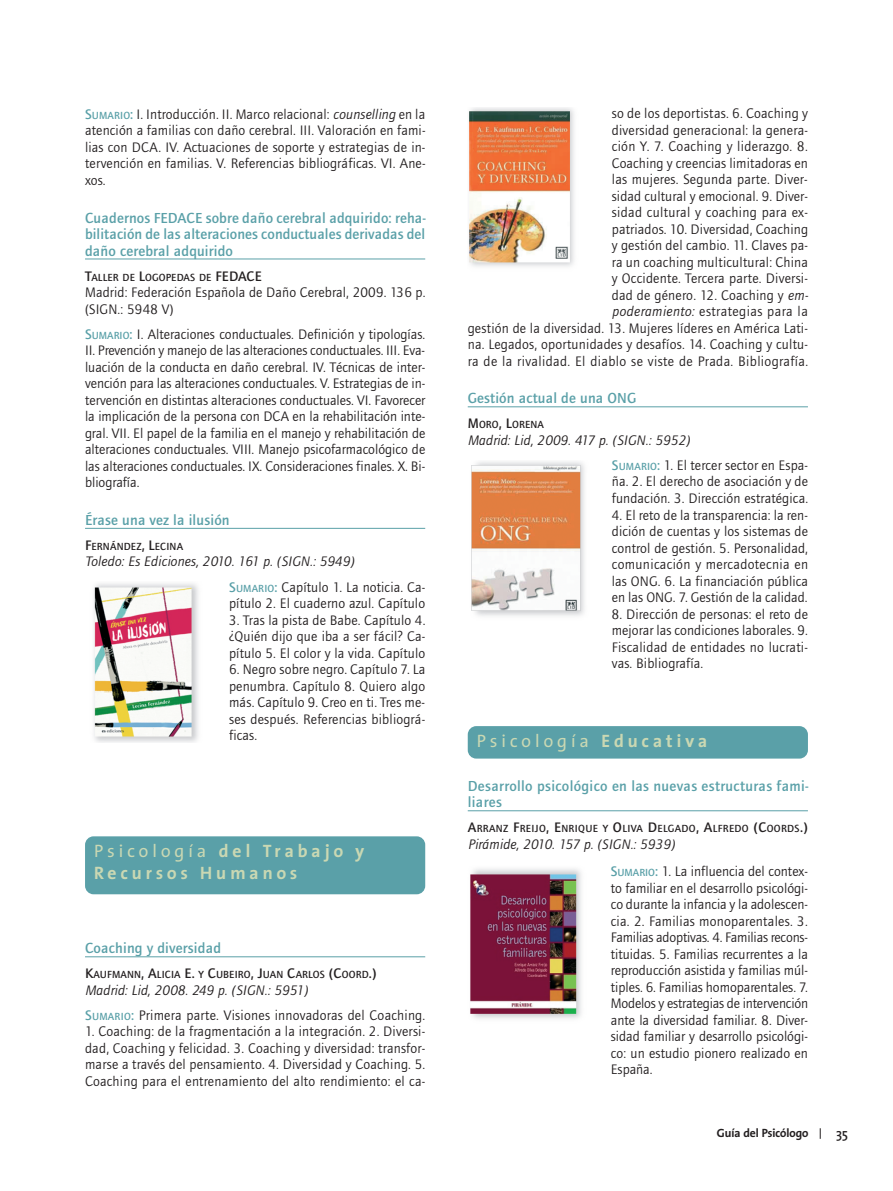
<style>
.page{position:relative;width:893px;height:1191px;background:#fff}
.page>*{position:absolute;margin:0;border:0;box-sizing:border-box;transform-origin:0 0}
.t1{font:700 18px/21.6px "Thesis Sans";letter-spacing:.225em;color:#cad8b3}
.t2{font:18px "Thesis Sans";letter-spacing:.225em;color:#cad8b3}
.t3{font:500 15px/16.5px "Foundry Journal";letter-spacing:.01em;color:#5aa0a8;text-align:justify}
.t4{font:14.25px/16.5px "Foundry Journal";letter-spacing:.015em;color:#231f20;text-align:justify}
.t5{font:italic 14.25px/25px "Foundry Journal";letter-spacing:.01em;color:#231f20}
.t6{font:600 13.5px "Thesis Sans";color:#231f20}
.t7{font:700 12px "Thesis Sans";color:#231f20}
.t8{font:500 10.65px "Foundry Journal";letter-spacing:.015em;color:#231f20}
.s1{font-weight:500;color:#5aa0a8}
.s2{font-weight:500;font-size:10.65px;color:#5aa0a8}
.s3{font-style:italic}
.s4{font-size:14.25px}
.s5{font-weight:500;font-style:normal;color:#5aa0a8}
.s6{font-weight:500;font-style:normal;font-size:10.65px;color:#5aa0a8}
.s7{font-style:normal}
.s8{font-weight:400}
.s9{font-weight:700}
</style>
<div class="page">
<hr style="left:85px;top:259px;width:340px;height:1px;background:#5aa0a8">
<hr style="left:85px;top:528px;width:340px;height:1px;background:#5aa0a8">
<hr style="left:85px;top:956px;width:340px;height:1px;background:#5aa0a8">
<hr style="left:468px;top:406px;width:340px;height:1px;background:#5aa0a8">
<hr style="left:468px;top:810px;width:340px;height:1px;background:#5aa0a8">
<img style="left:94px;top:583px;width:104px;height:160px">
<div style="left:85px;top:836px;width:340px;height:58px;background:#5aa0a8;border-radius:9px"></div>
<img style="left:469px;top:107px;width:105px;height:160px">
<img style="left:471px;top:461px;width:114px;height:155px">
<img style="left:470px;top:868px;width:111px;height:151px">
<div style="left:468px;top:726px;width:340px;height:32px;background:#5aa0a8;border-radius:9px"></div>
<p class="t4" style="left:85px;top:106px;width:342px"><span class="s1">S</span><span class="s2">UMARIO</span><span class="s1">:</span> I. Introducción. II. Marco relacional: <span class="s3">counselling</span> en la atención a familias con daño cerebral. III. Valoración en fami&shy;lias con DCA. IV. Actuaciones de soporte y estrategias de in&shy;tervención en familias. V. Referencias bibliográficas. VI. Ane&shy;xos.</p>
<p class="t3" style="left:85px;top:210px;width:342px">Cuadernos FEDACE sobre daño cerebral adquirido: reha&shy;bilitación de las alteraciones conductuales derivadas del daño cerebral adquirido</p>
<p class="t8" style="left:85px;top:273px;width:178px"><span class="s4">T</span>ALLER DE <span class="s4">L</span>OGOPEDAS DE <span class="s4">FEDACE</span></p>
<p class="t4" style="left:85px;top:284px;width:342px">Madrid: Federación Española de Daño Cerebral, 2009. 136 p. (SIGN.: 5948 V)</p>
<p class="t4" style="left:85px;top:325px;width:342px"><span class="s1">S</span><span class="s2">UMARIO</span><span class="s1">:</span> I. Alteraciones conductuales. Definición y tipologías.<br>II. Prevención y manejo de las alteraciones conductuales. III. Eva&shy;luación de la conducta en daño cerebral. IV. Técnicas de inter&shy;vención para las alteraciones conductuales. V. Estrategias de in&shy;tervención en distintas alteraciones conductuales. VI. Favorecer la implicación de la persona con DCA en la rehabilitación inte&shy;gral. VII. El papel de la familia en el manejo y rehabilitación de alteraciones conductuales. VIII. Manejo psicofarmacológico de las alteraciones conductuales. IX. Consideraciones finales. X. Bi&shy;bliografía.</p>
<p class="t3" style="left:85px;top:513px;width:146px">Érase una vez la ilusión</p>
<p class="t8" style="left:85px;top:542px;width:100px"><span class="s4">F</span>ERNÁNDEZ<span class="s4">, L</span>ECINA</p>
<p class="t5" style="left:229px;top:549px;width:198px;text-indent:-144px">Toledo: Es Ediciones, 2010. 161 p. (SIGN.: 5949)<br><span class="s5">S</span><span class="s6">UMARIO</span><span class="s5">:</span> <span class="s7">Capítulo 1. La noticia. Ca-</span></p>
<p class="t4" style="left:229px;top:595px;width:198px">pítulo 2. El cuaderno azul. Capítulo</p>
<p class="t4" style="left:229px;top:611px;width:198px">3. Tras la pista de Babe. Capítulo 4. ¿Quién dijo que iba a ser fácil? Ca&shy;pítulo 5. El color y la vida. Capítulo</p>
<p class="t4" style="left:229px;top:661px;width:198px">6. Negro sobre negro. Capítulo 7. La penumbra. Capítulo 8. Quiero algo más. Capítulo 9. Creo en ti. Tres me&shy;ses después. Referencias bibliográ&shy;ficas.</p>
<p class="t1" style="left:94px;top:842px;width:272px"><span class="s8">Psicología</span> del Trabajo y<br>Recursos Humanos</p>
<p class="t3" style="left:85px;top:941px;width:138px">Coaching y diversidad</p>
<p class="t8" style="left:85px;top:970px;width:293px"><span class="s4">K</span>AUFMANN<span class="s4">, A</span>LICIA <span class="s4">E.</span> Y <span class="s4">C</span>UBEIRO<span class="s4">, J</span>UAN <span class="s4">C</span>ARLOS <span class="s4">(C</span>OORD<span class="s4">.)</span></p>
<p class="t4" style="left:85px;top:977px;width:342px;line-height:25px"><span class="s3">Madrid: Lid, 2008. 249 p. (SIGN.: 5951)<br></span><span class="s1">S</span><span class="s2">UMARIO</span><span class="s1">:</span> Primera parte. Visiones innovadoras del Coaching.</p>
<p class="t4" style="left:85px;top:1023px;width:342px">1. Coaching: de la fragmentación a la integración. 2. Diversi&shy;dad, Coaching y felicidad. 3. Coaching y diversidad: transfor&shy;marse a través del pensamiento. 4. Diversidad y Coaching. 5.<br>Coaching para el entrenamiento del alto rendimiento: el ca-</p>
<p class="t4" style="left:468px;top:105px;width:342px;text-align:right">so de los deportistas. 6. Coaching y<br>diversidad generacional: la genera-<br>ción Y. 7. Coaching y liderazgo. 8.<br>Coaching y creencias limitadoras en<br>las mujeres. Segunda parte. Diver-<br>sidad cultural y emocional. 9. Diver-<br>sidad cultural y coaching para ex-<br>patriados. 10. Diversidad, Coaching<br>y gestión del cambio. 11. Claves pa-<br>ra un coaching multicultural: China<br>y Occidente. Tercera parte. Diversi-<br>dad de género. 12. Coaching y <span class="s3">em-<br>poderamiento:</span> estrategias para la<br>gestión de la diversidad. 13. Mujeres líderes en América Lati&shy;na. Legados, oportunidades y desafíos. 14. Coaching y cultu&shy;ra de la rivalidad. El diablo se viste de Prada. Bibliografía.</p>
<p class="t3" style="left:468px;top:391px;width:170px">Gestión actual de una ONG</p>
<p class="t8" style="left:468px;top:421px;width:78px"><span class="s4">M</span>ORO<span class="s4">, L</span>ORENA</p>
<p class="t5" style="left:612px;top:427px;width:198px;text-indent:-144px">Madrid: Lid, 2009. 417 p. (SIGN.: 5952)<br><span class="s5">S</span><span class="s6">UMARIO</span><span class="s5">:</span> <span class="s7">1. El tercer sector en Espa-</span></p>
<p class="t4" style="left:612px;top:473px;width:198px">ña. 2. El derecho de asociación y de fundación. 3. Dirección estratégica.</p>
<p class="t4" style="left:612px;top:506px;width:198px">4. El reto de la transparencia: la ren&shy;dición de cuentas y los sistemas de control de gestión. 5. Personalidad, comunicación y mercadotecnia en las ONG. 6. La financiación pública en las ONG. 7. Gestión de la calidad.</p>
<p class="t4" style="left:612px;top:605px;width:198px">8. Dirección de personas: el reto de mejorar las condiciones laborales. 9.<br>Fiscalidad de entidades no lucrati&shy;vas. Bibliografía.</p>
<p class="t2" style="left:477px;top:734px;width:232px">Psicología <span class="s9">Educativa</span></p>
<p class="t3" style="left:468px;top:779px;width:342px">Desarrollo psicológico en las nuevas estructuras fami&shy;liares</p>
<p class="t8" style="left:468px;top:825px;width:342px"><span class="s4">A</span>RRANZ <span class="s4">F</span>REIJO<span class="s4">, E</span>NRIQUE Y <span class="s4">O</span>LIVA <span class="s4">D</span>ELGADO<span class="s4">, A</span>LFREDO <span class="s4">(C</span>OORDS<span class="s4">.)</span></p>
<p class="t5" style="left:611px;top:830px;width:199px;line-height:27.2px;text-indent:-143px">Pirámide, 2010. 157 p. (SIGN.: 5939)<br><span class="s5">S</span><span class="s6">UMARIO</span><span class="s5">:</span> <span class="s7">1. La influencia del contex-</span></p>
<p class="t4" style="left:611px;top:879px;width:199px">to familiar en el desarrollo psicológi&shy;co durante la infancia y la adolescen&shy;cia. 2. Familias monoparentales. 3.<br>Familias adoptivas. 4. Familias recons&shy;tituidas. 5. Familias recurrentes a la reproducción asistida y familias múl&shy;tiples. 6. Familias homoparentales. 7.<br>Modelos y estrategias de intervención ante la diversidad familiar. 8. Diver&shy;sidad familiar y desarrollo psicológi&shy;co: un estudio pionero realizado en España.</p>
<p class="t7" style="left:717px;top:1128px;width:93px">Guía del Psicólogo</p>
<p class="t6" style="left:836px;top:1128px;width:13px">35</p>
</div>
